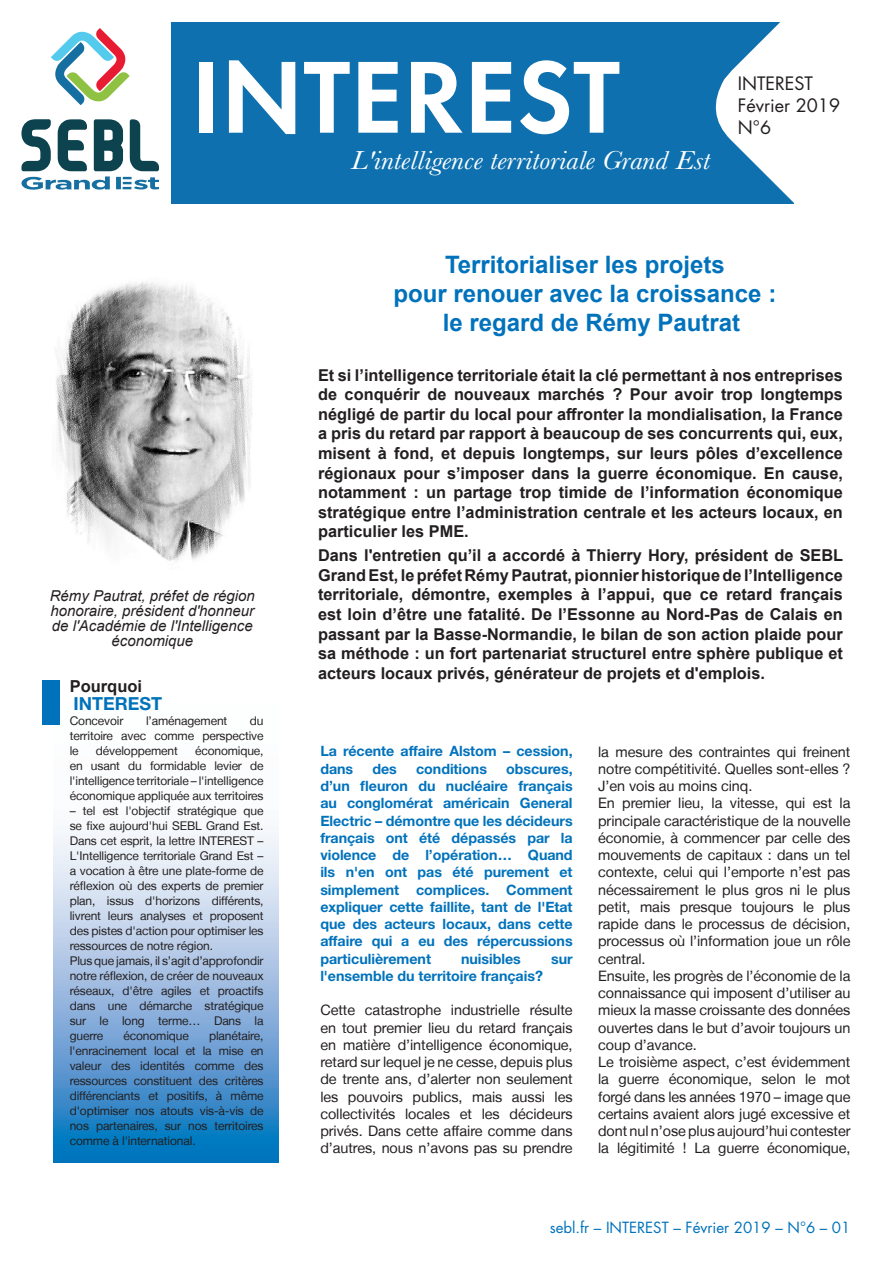
<style>
.page{position:relative;width:893px;height:1263px;background:#fff}
.page>*{position:absolute;margin:0;border:0;box-sizing:border-box;transform-origin:0 0}
.t1{font:106.05px "Futura Demi";color:#fff}
.t2{font:italic 27px "Baskerville";color:#fff;scale:1.11 1}
.t3{font:700 24px "Arial";color:#0072bc}
.t4{font:18px "Futura Std";color:#231f20}
.t5{font:700 18px "Helvetica Neue LT Std";color:#0072bc}
.t6{font:700 16.5px "Arial";color:#231f20}
.Style_de_paragraphe{font:700 16.35px/19.6px "Arial";color:#231f20;text-align:justify}
.Style_de_paragraphe-2{font:italic 15px/15px "Arial";color:#231f20;text-align:center}
.t7{font:15px "Futura Std";color:#0072bc}
.t8{font:14.4px/17.2px "Helvetica Neue LT";letter-spacing:-.005em;color:#231f20;text-align:justify}
.t9{font:700 14.25px/17.2px "Helvetica Neue LT Std";letter-spacing:-.005em;color:#0072bc}
.t10{font:12px/15px "Helvetica Neue LT";letter-spacing:-.01em;color:#231f20;text-align:justify}
</style>
<div class="page">
<div style="left:172px;top:22px;width:622px;height:182px;background:#0e70af"></div>
<svg style="left:715px;top:22px;width:79px;height:181px"></svg>
<svg style="left:51px;top:28px;width:78px;height:77px"></svg>
<svg style="left:21px;top:119px;width:138px;height:71px"></svg>
<img style="left:56px;top:282px;width:196px;height:279px">
<svg style="left:53px;top:829px;width:226px;height:333px"></svg>
<div style="left:43px;top:680px;width:17px;height:45px;background:#0072bc"></div>
<p class="t1" style="left:191px;top:31px;width:431px">INTEREST</p>
<p class="t2" style="left:351px;top:143px;width:325px">L'intelligence territoriale Grand Est</p>
<p class="t4" style="left:738px;top:72px;width:77px">INTEREST</p>
<p class="t4" style="left:738px;top:94px;width:104px">Février 2019</p>
<p class="t4" style="left:738px;top:115px;width:35px">N°6</p>
<p class="Style_de_paragraphe-2" style="left:50px;top:589px;width:207px">Rémy Pautrat, préfet de région honoraire, président d'honneur de l'Académie de l'Intelligence économique</p>
<p class="t6" style="left:70px;top:675px;width:74px">Pourquoi</p>
<p class="t5" style="left:74px;top:693px;width:90px">INTEREST</p>
<p class="t10" style="left:70px;top:713px;width:55px">Concevoir</p>
<p class="t10" style="left:146px;top:713px;width:83px">l’aménagement</p>
<p class="t10" style="left:70px;top:713px;width:195px;text-indent:180px">du territoire avec comme perspective le</p>
<p class="t10" style="left:70px;top:743px;width:195px;text-indent:125px">économique, en usant du formidable levier de l'intelligence territoriale – l'intelligence économique appliquée aux territoires</p>
<p class="t10" style="left:70px;top:803px;width:195px">– tel est l'objectif stratégique que se fixe aujourd'hui SEBL Grand Est.<br>Dans cet esprit, la lettre INTEREST – L'Intelligence territoriale Grand Est – a vocation à être une plate-forme de réflexion où des experts de premier plan, issus d'horizons différents, livrent leurs analyses et proposent des pistes d'action pour optimiser les ressources de notre région.</p>
<p class="t10" style="left:70px;top:953px;width:195px">Plus que jamais, il s’agit d’approfondir notre réflexion, de créer de nouveaux réseaux, d'être agiles et proactifs dans une démarche stratégique sur le long terme… Dans la guerre</p>
<p class="t10" style="left:96px;top:743px;width:83px">développement</p>
<p class="t10" style="left:70px;top:1028px;width:195px;text-indent:139px">planétaire, l'enracinement local et la mise en valeur des identités comme des ressources constituent des critères différenciants et positifs, à même d'optimiser nos atouts vis-à-vis de nos partenaires, sur nos territoires comme à l'international.</p>
<p class="t10" style="left:124px;top:1028px;width:67px">économique</p>
<p class="t3" style="left:445px;top:248px;width:281px">Territorialiser les projets</p>
<p class="t3" style="left:393px;top:277px;width:384px">pour renouer avec la croissance :</p>
<p class="t3" style="left:443px;top:306px;width:299px">le regard de Rémy Pautrat</p>
<p class="Style_de_paragraphe" style="left:318px;top:365px;width:526px">Et si l’intelligence territoriale était la clé permettant à nos entreprises de conquérir de nouveaux marchés ? Pour avoir trop longtemps négligé de partir du local pour affronter la mondialisation, la France a pris du retard par rapport à beaucoup de ses concurrents qui, eux, misent à fond, et depuis longtemps, sur leurs pôles d’excellence régionaux pour s’imposer dans la guerre économique. En cause, notamment : un partage trop timide de l’information économique stratégique entre l’administration centrale et les acteurs locaux, en particulier les PME.</p>
<p class="Style_de_paragraphe" style="left:318px;top:546px;width:527px">Dans l'entretien qu’il a accordé à Thierry Hory, président de SEBL Grand Est, le préfet Rémy Pautrat, pionnier historique de l’Intelligence territoriale, démontre, exemples à l’appui, que ce retard français est loin d’être une fatalité. De l’Essonne au Nord-Pas de Calais en passant par la Basse-Normandie, le bilan de son action plaide pour sa méthode : un fort partenariat structurel entre sphère publique et acteurs locaux privés, générateur de projets et d'emplois.</p>
<p class="t9" style="left:320px;top:742px;width:254px">La récente affaire Alstom – cession, dans</p>
<p class="t9" style="left:320px;top:760px;width:254px;text-align:justify;text-indent:186px">obscures, d’un fleuron du nucléaire français au conglomérat américain General Electric – démontre que les décideurs français ont été dépassés par la violence de l’opération… Quand ils n'en ont pas été purement et simplement complices. Comment expliquer cette faillite, tant de l'Etat que des acteurs locaux, dans cette affaire qui a eu des répercussions particulièrement</p>
<p class="t9" style="left:372px;top:760px;width:26px">des</p>
<p class="t9" style="left:416px;top:760px;width:72px">conditions</p>
<p class="t9" style="left:461px;top:949px;width:61px">nuisibles</p>
<p class="t9" style="left:551px;top:949px;width:23px">sur</p>
<p class="t9" style="left:320px;top:967px;width:224px">l'ensemble du territoire français?</p>
<p class="t8" style="left:320px;top:1001px;width:254px">Cette catastrophe industrielle résulte en tout premier lieu du retard français en matière d’intelligence économique, retard sur lequel je ne cesse, depuis plus de trente ans, d’alerter non seulement les pouvoirs publics, mais aussi les collectivités locales et les décideurs privés. Dans cette affaire comme dans d’autres, nous n’avons pas su prendre</p>
<p class="t8" style="left:598px;top:743px;width:254px">la mesure des contraintes qui freinent notre compétitivité. Quelles sont-elles ?<br>J’en vois au moins cinq.</p>
<p class="t8" style="left:598px;top:794px;width:254px">En premier lieu, la vitesse, qui est la principale caractéristique de la nouvelle économie, à commencer par celle des mouvements de capitaux : dans un tel contexte, celui qui l’emporte n’est pas nécessairement le plus gros ni le plus petit, mais presque toujours le plus rapide dans le processus de décision, processus où l’information joue un rôle central.</p>
<p class="t8" style="left:598px;top:967px;width:254px">Ensuite, les progrès de l’économie de la connaissance qui imposent d’utiliser au mieux la masse croissante des données ouvertes dans le but d’avoir toujours un coup d’avance.</p>
<p class="t8" style="left:598px;top:1053px;width:254px">Le troisième aspect, c’est évidemment la guerre économique, selon le mot forgé dans les années 1970 – image que certains avaient alors jugé excessive et dont nul n’ose plus aujourd’hui contester la légitimité ! La guerre économique,</p>
<p class="t7" style="left:550px;top:1217px;width:302px">sebl.fr – INTEREST – Février 2019 – N°6 – 01</p>
</div>
